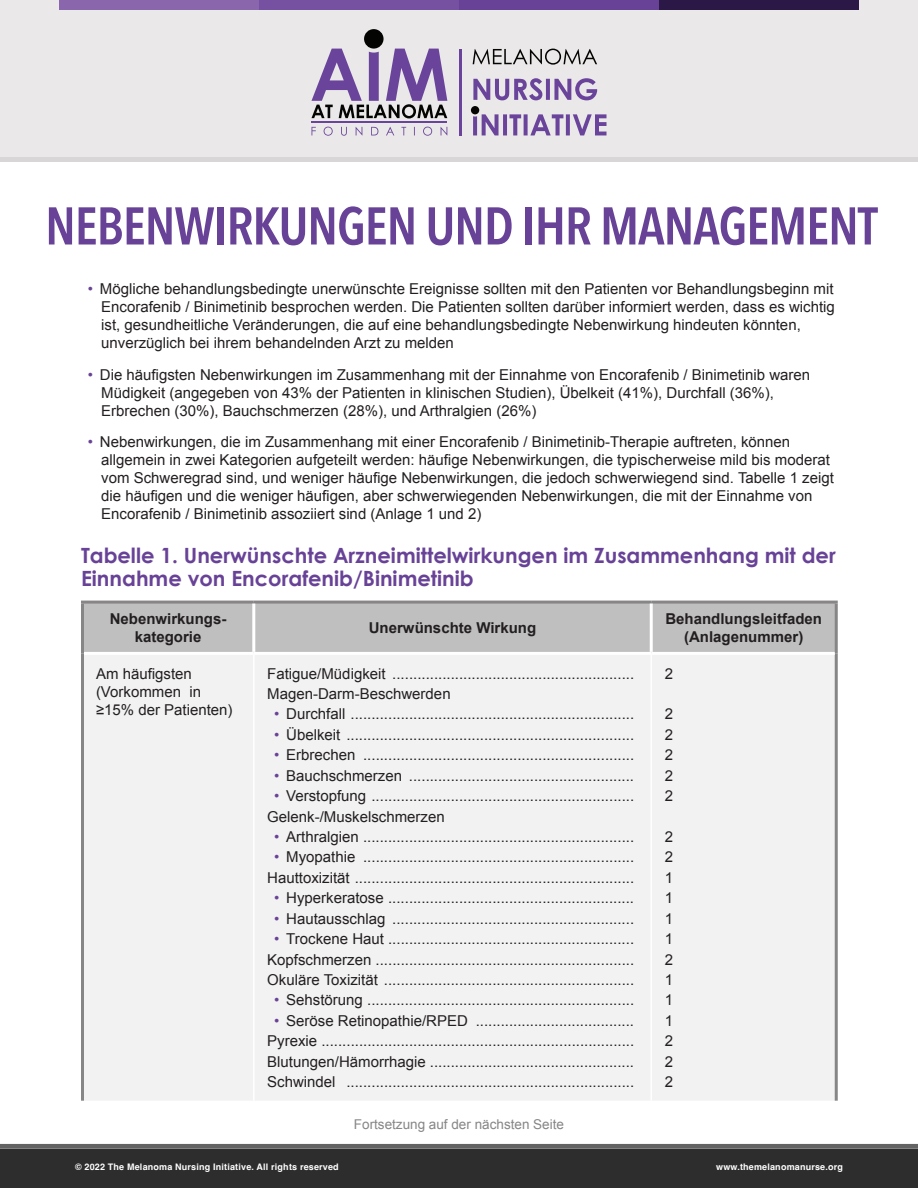
<style>
.page{position:relative;width:918px;height:1188px;background:#fff}
.page>*{position:absolute;margin:0;border:0;box-sizing:border-box;transform-origin:0 0}
.t1{font:600 52.5px "Avenir Next Condensed";letter-spacing:-.02em;color:#684297}
.t2{font:700 21px/22.5px "Century Gothic";color:#684297}
.Table_Text_1{font:15px/18px "Arial";color:#231f20}
.Colnum_Title{font:700 15px/18px "Arial";color:#231f20;text-align:center}
.t3{font:13.5px "Arial";color:#878586}
.t4{font:700 9px "Helvetica";letter-spacing:.02em;color:#fff}
.s1{color:#684297}
</style>
<div class="page">
<div style="left:0;top:0;width:918px;height:158px;background:#eae8e8"></div>
<hr style="left:0;top:158px;width:918px;height:4px;background:#d9d6d7">
<svg style="left:311px;top:127px;width:136px;height:9px"></svg>
<hr style="left:311px;top:122px;width:136px;height:1px;background:#6a449b">
<svg style="left:311px;top:49px;width:136px;height:69px"></svg>
<div style="left:364px;top:29px;width:20px;height:20px;background:#040503;border-radius:50%"></div>
<hr style="left:459px;top:49px;width:2px;height:86px;background:#6a449b">
<svg style="left:473px;top:49px;width:124px;height:16px"></svg>
<svg style="left:473px;top:78px;width:124px;height:22px"></svg>
<svg style="left:473px;top:114px;width:134px;height:21px"></svg>
<div style="left:471px;top:106px;width:8px;height:8px;background:#040503;border-radius:50%"></div>
<div style="left:59px;top:0;width:200px;height:10px;background:#8a66ac"></div>
<div style="left:259px;top:0;width:200px;height:10px;background:#7651a1"></div>
<div style="left:659px;top:0;width:200px;height:10px;background:#2b1846"></div>
<div style="left:459px;top:0;width:200px;height:10px;background:#684297"></div>
<div style="left:0;top:1149px;width:918px;height:39px;background:#2e2d2e"></div>
<svg style="left:0;top:1144px;width:918px;height:5px;background:#6a6969"></svg>
<div style="left:84px;top:604px;width:751px;height:48px;background:#bfbfbf"></div>
<div style="left:84px;top:655px;width:751px;height:446px;background:#f2f2f2"></div>
<hr style="left:81px;top:604px;width:3px;height:49px;background:#878586">
<hr style="left:81px;top:601px;width:173px;height:3px;background:#878586">
<hr style="left:254px;top:601px;width:397px;height:3px;background:#878586">
<hr style="left:651px;top:601px;width:187px;height:3px;background:#878586">
<hr style="left:81px;top:653px;width:3px;height:448px;background:#878586">
<hr style="left:835px;top:604px;width:3px;height:49px;background:#878586">
<hr style="left:835px;top:653px;width:3px;height:448px;background:#878586">
<hr style="left:252px;top:604px;width:3px;height:48px;background:#fff">
<hr style="left:650px;top:604px;width:3px;height:48px;background:#fff">
<hr style="left:253px;top:655px;width:2px;height:446px;background:#fff">
<hr style="left:650px;top:655px;width:2px;height:446px;background:#fff">
<p class="t1" style="left:45px;top:181px;width:834px">NEBENWIRKUNGEN UND IHR MANAGEMENT</p>
<p class="Table_Text_1" style="left:101px;top:280px;width:735px;text-indent:-14px"><span class="s1">•</span> Mögliche behandlungsbedingte unerwünschte Ereignisse sollten mit den Patienten vor Behandlungsbeginn mit Encorafenib / Binimetinib besprochen werden. Die Patienten sollten darüber informiert werden, dass es wichtig ist, gesundheitliche Veränderungen, die auf eine behandlungsbedingte Nebenwirkung hindeuten könnten, unverzüglich bei ihrem behandelnden Arzt zu melden</p>
<p class="Table_Text_1" style="left:101px;top:366px;width:710px;text-indent:-14px"><span class="s1">•</span> Die häufigsten Nebenwirkungen im Zusammenhang mit der Einnahme von Encorafenib / Binimetinib waren<br>Müdigkeit (angegeben von 43% der Patienten in klinischen Studien), Übelkeit (41%), Durchfall (36%),<br>Erbrechen (30%), Bauchschmerzen (28%), und Arthralgien (26%)</p>
<p class="Table_Text_1" style="left:101px;top:433px;width:734px;text-indent:-14px"><span class="s1">•</span> Nebenwirkungen, die im Zusammenhang mit einer Encorafenib / Binimetinib-Therapie auftreten, können allgemein in zwei Kategorien aufgeteilt werden: häufige Nebenwirkungen, die typischerweise mild bis moderat vom Schweregrad sind, und weniger häufige Nebenwirkungen, die jedoch schwerwiegend sind. Tabelle 1 zeigt die häufigen und die weniger häufigen, aber schwerwiegenden Nebenwirkungen, die mit der Einnahme von Encorafenib / Binimetinib assoziiert sind (Anlage 1 und 2)</p>
<p class="t2" style="left:81px;top:543px;width:756px">Tabelle 1. Unerwünschte Arzneimittelwirkungen im Zusammenhang mit der<br>Einnahme von Encorafenib/Binimetinib</p>
<p class="Colnum_Title" style="left:110px;top:610px;width:118px">Nebenwirkungs&shy;kategorie</p>
<p class="Colnum_Title" style="left:369px;top:619px;width:169px">Unerwünschte Wirkung</p>
<p class="Colnum_Title" style="left:665px;top:610px;width:158px">Behandlungsleitfaden (Anlagenummer)</p>
<p class="Table_Text_1" style="left:96px;top:664px;width:138px">Am häufigsten (Vorkommen in ≥15% der Patienten)</p>
<p class="Table_Text_1" style="left:267px;top:664px;width:368px">Fatigue/Müdigkeit ..........................................................</p>
<p class="Table_Text_1" style="left:665px;top:664px;width:10px">2</p>
<p class="Table_Text_1" style="left:665px;top:705px;width:10px">2</p>
<p class="Table_Text_1" style="left:665px;top:726px;width:10px">2</p>
<p class="Table_Text_1" style="left:665px;top:746px;width:10px">2</p>
<p class="Table_Text_1" style="left:665px;top:767px;width:10px">2</p>
<p class="Table_Text_1" style="left:665px;top:787px;width:10px">2</p>
<p class="Table_Text_1" style="left:665px;top:828px;width:10px">2</p>
<p class="Table_Text_1" style="left:665px;top:848px;width:10px">2</p>
<p class="Table_Text_1" style="left:665px;top:869px;width:10px">1</p>
<p class="Table_Text_1" style="left:665px;top:889px;width:10px">1</p>
<p class="Table_Text_1" style="left:665px;top:910px;width:10px">1</p>
<p class="Table_Text_1" style="left:665px;top:930px;width:10px">1</p>
<p class="Table_Text_1" style="left:665px;top:950px;width:10px">2</p>
<p class="Table_Text_1" style="left:665px;top:971px;width:10px">1</p>
<p class="Table_Text_1" style="left:665px;top:991px;width:10px">1</p>
<p class="Table_Text_1" style="left:665px;top:1012px;width:10px">1</p>
<p class="Table_Text_1" style="left:665px;top:1032px;width:10px">2</p>
<p class="Table_Text_1" style="left:665px;top:1053px;width:10px">2</p>
<p class="Table_Text_1" style="left:665px;top:1073px;width:10px">2</p>
<p class="Table_Text_1" style="left:267px;top:685px;width:185px">Magen-Darm-Beschwerden</p>
<p class="Table_Text_1" style="left:274px;top:705px;width:362px"><span class="s1">•</span> Durchfall ....................................................................</p>
<p class="Table_Text_1" style="left:274px;top:726px;width:362px"><span class="s1">•</span> Übelkeit .....................................................................</p>
<p class="Table_Text_1" style="left:274px;top:746px;width:362px"><span class="s1">•</span> Erbrechen .................................................................</p>
<p class="Table_Text_1" style="left:274px;top:767px;width:362px"><span class="s1">•</span> Bauchschmerzen ......................................................</p>
<p class="Table_Text_1" style="left:274px;top:787px;width:362px"><span class="s1">•</span> Verstopfung ...............................................................</p>
<p class="Table_Text_1" style="left:267px;top:807px;width:179px">Gelenk-/Muskelschmerzen</p>
<p class="Table_Text_1" style="left:274px;top:828px;width:362px"><span class="s1">•</span> Arthralgien .................................................................</p>
<p class="Table_Text_1" style="left:274px;top:848px;width:362px"><span class="s1">•</span> Myopathie .................................................................</p>
<p class="Table_Text_1" style="left:267px;top:869px;width:368px">Hauttoxizität ...................................................................</p>
<p class="Table_Text_1" style="left:274px;top:889px;width:362px"><span class="s1">•</span> Hyperkeratose ...........................................................</p>
<p class="Table_Text_1" style="left:274px;top:910px;width:362px"><span class="s1">•</span> Hautausschlag ..........................................................</p>
<p class="Table_Text_1" style="left:274px;top:930px;width:362px"><span class="s1">•</span> Trockene Haut ...........................................................</p>
<p class="Table_Text_1" style="left:267px;top:950px;width:368px">Kopfschmerzen ..............................................................</p>
<p class="Table_Text_1" style="left:267px;top:971px;width:368px">Okuläre Toxizität ............................................................</p>
<p class="Table_Text_1" style="left:274px;top:991px;width:362px"><span class="s1">•</span> Sehstörung ................................................................</p>
<p class="Table_Text_1" style="left:274px;top:1012px;width:362px"><span class="s1">•</span> Seröse Retinopathie/RPED ......................................</p>
<p class="Table_Text_1" style="left:267px;top:1032px;width:368px">Pyrexie ...........................................................................</p>
<p class="Table_Text_1" style="left:267px;top:1053px;width:368px">Blutungen/Hämorrhagie .................................................</p>
<p class="Table_Text_1" style="left:267px;top:1073px;width:368px">Schwindel .....................................................................</p>
<p class="t3" style="left:354px;top:1115px;width:212px">Fortsetzung auf der nächsten Seite</p>
<p class="t4" style="left:75px;top:1161px;width:265px">© 2022 The Melanoma Nursing Initiative. All rights reserved</p>
<p class="t4" style="left:716px;top:1161px;width:128px">www.themelanomanurse.org</p>
</div>
